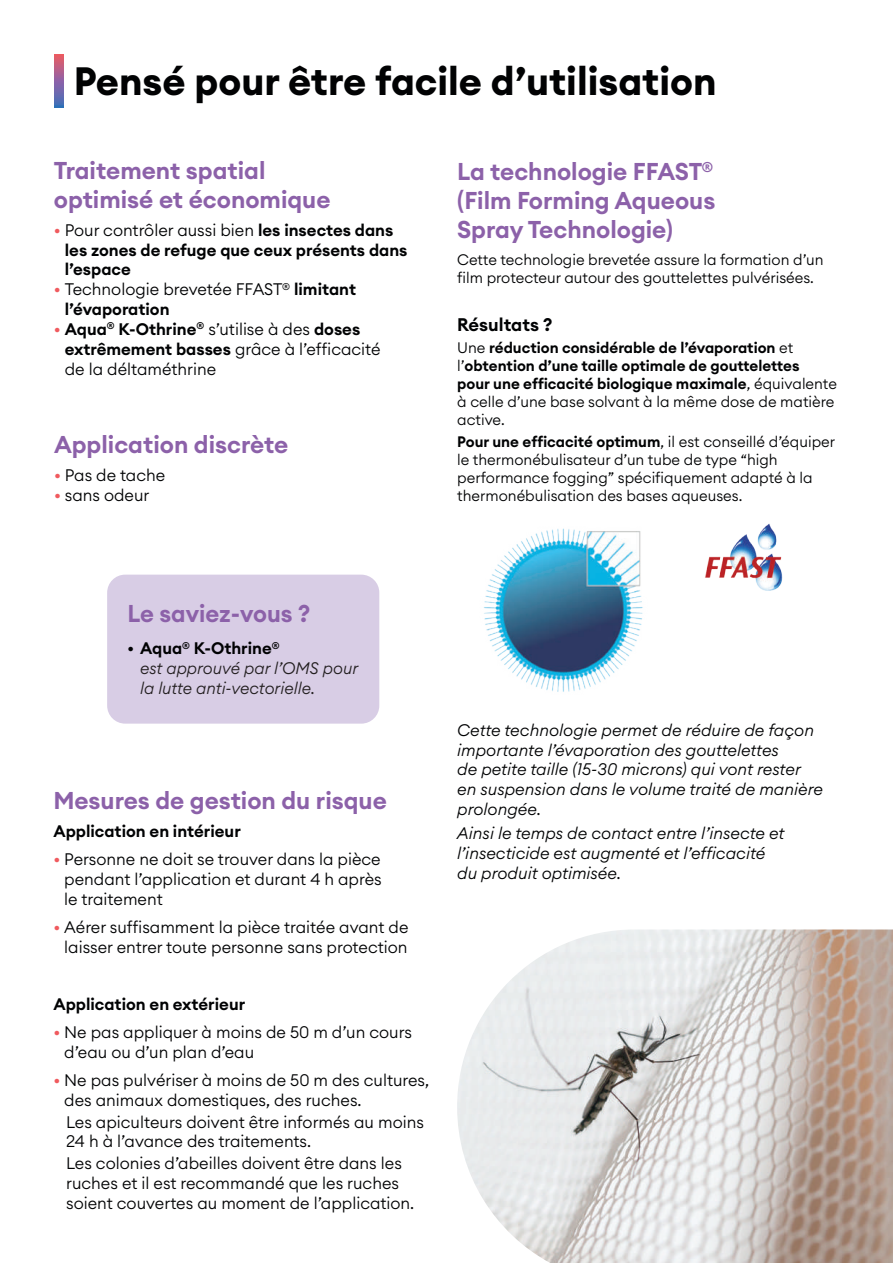
<style>
.page{position:relative;width:893px;height:1263px;background:#fff}
.page>*{position:absolute;margin:0;border:0;box-sizing:border-box;transform-origin:0 0}
.t1{font:700 39px "Euclid Circular A";color:#010203}
.t2{font:600 24px/28.8px "Euclid Circular A";color:#8c61a9;text-align:justify}
.t3{font:600 18px "Euclid Circular A";color:#010203}
.t4{font:300 16.5px/19.8px "Euclid Circular A";color:#010203}
.t5{font:italic 300 16.5px/19.8px "Euclid Circular A";color:#010203}
.t6{font:600 16.5px/19.8px "Euclid Circular A";color:#010203}
.t7{font:italic 300 16.5px/19.8px "Euclid Circular A";color:#231f20}
.t8{font:300 15px/18px "Euclid Circular A";color:#010203}
.t9{font:600 15px/18px "Euclid Circular A";color:#010203}
.s1{font-weight:300;color:#f05a5e}
.s2{font-weight:300}
.s3{color:#f05a5e}
.s4{font-weight:600}
.s5{font-weight:600;font-style:normal;color:#010203}
</style>
<div class="page">
<svg style="left:54px;top:54px;width:9px;height:54px"></svg>
<img style="left:484px;top:528px;width:159px;height:164px">
<img style="left:705px;top:523px;width:78px;height:67px">
<img style="left:457px;top:929px;width:436px;height:334px">
<div style="left:107px;top:575px;width:272px;height:149px;background:#d8cde5;border-radius:18px"></div>
<h1 class="t1" style="left:74px;top:56px;width:644px">Pensé pour être facile d’utilisation</h1>
<h2 class="t2" style="left:54px;top:156px;width:278px">Traitement spatial optimisé et économique</h2>
<p class="t6" style="left:65px;top:220px;width:344px;text-indent:-11px"><span class="s1">•</span> <span class="s2">Pour contrôler aussi bien</span> les insectes dans les zones de refuge que ceux présents dans l’espace</p>
<p class="t4" style="left:65px;top:279px;width:293px;text-indent:-11px"><span class="s3">•</span> Technologie brevetée FFAST<sup>®</sup> <span class="s4">limitant l’évaporation</span></p>
<p class="t4" style="left:65px;top:319px;width:317px;text-indent:-11px"><span class="s3">•</span> <span class="s4">Aqua</span><sup>®</sup> <span class="s4">K-Othrine</span><sup>®</sup> s’utilise à des <span class="s4">doses extrêmement basses</span> grâce à l’efficacité de la déltaméthrine</p>
<h2 class="t2" style="left:54px;top:430px;width:236px">Application discrète</h2>
<p class="t4" style="left:54px;top:465px;width:113px"><span class="s3">•</span> Pas de tache</p>
<p class="t4" style="left:54px;top:485px;width:97px"><span class="s3">•</span> sans odeur</p>
<h2 class="t2" style="left:457px;top:158px;width:260px">La technologie FFAST<sup>® </sup>(Film Forming Aqueous Spray Technologie)</h2>
<p class="t8" style="left:457px;top:250px;width:368px">Cette technologie brevetée assure la formation d’un film protecteur autour des gouttelettes pulvérisées.</p>
<p class="t3" style="left:457px;top:313px;width:97px">Résultats ?</p>
<p class="t9" style="left:457px;top:339px;width:381px"><span class="s2">Une</span> réduction considérable de l’évaporation <span class="s2">et l’</span>obtention d’une taille optimale de gouttelettes<br>pour une efficacité biologique maximale<span class="s2">, équivalente à celle d’une base solvant à la même dose de matière active.</span></p>
<p class="t8" style="left:457px;top:433px;width:379px"><span class="s4">Pour une efficacité optimum</span>, il est conseillé d’équiper le thermonébulisateur d’un tube de type “high performance fogging” spécifiquement adapté à la thermonébulisation des bases aqueuses.</p>
<h2 class="t2" style="left:127px;top:599px;width:184px">Le saviez-vous ?</h2>
<p class="t7" style="left:140px;top:638px;width:220px;text-indent:-13px"><span class="s5">• Aqua</span><sup>®</sup> <span class="s5">K-Othrine</span><sup>®<br></sup>est approuvé par l’OMS pour la lutte anti-vectorielle.</p>
<h2 class="t2" style="left:53px;top:786px;width:335px">Mesures de gestion du risque</h2>
<p class="t6" style="left:53px;top:821px;width:189px">Application en intérieur</p>
<p class="t4" style="left:64px;top:849px;width:319px;text-align:justify;text-indent:-11px"><span class="s3">•</span> Personne ne doit se trouver dans la pièce pendant l’application et durant 4 h après le traitement</p>
<p class="t4" style="left:53px;top:917px;width:357px;text-align:center"><span class="s3">•</span> Aérer suffisamment la pièce traitée avant de laisser entrer toute personne sans protection</p>
<p class="t6" style="left:53px;top:994px;width:193px">Application en extérieur</p>
<p class="t4" style="left:64px;top:1022px;width:349px;text-indent:-11px"><span class="s3">•</span> Ne pas appliquer à moins de 50 m d’un cours d’eau ou d’un plan d’eau</p>
<p class="t4" style="left:64px;top:1070px;width:366px;text-indent:-11px"><span class="s3">•</span> Ne pas pulvériser à moins de 50 m des cultures, des animaux domestiques, des ruches.</p>
<p class="t4" style="left:66px;top:1111px;width:359px">Les apiculteurs doivent être informés au moins<br>24 h à l’avance des traitements.</p>
<p class="t4" style="left:66px;top:1153px;width:350px">Les colonies d’abeilles doivent être dans les ruches et il est recommandé que les ruches soient couvertes au moment de l’application.</p>
<p class="t5" style="left:457px;top:720px;width:367px">Cette technologie permet de réduire de façon importante l’évaporation des gouttelettes<br>de petite taille (15-30 microns) qui vont rester en suspension dans le volume traité de manière prolongée.</p>
<p class="t5" style="left:457px;top:823px;width:329px">Ainsi le temps de contact entre l’insecte et l’insecticide est augmenté et l’efficacité du produit optimisée.</p>
</div>
